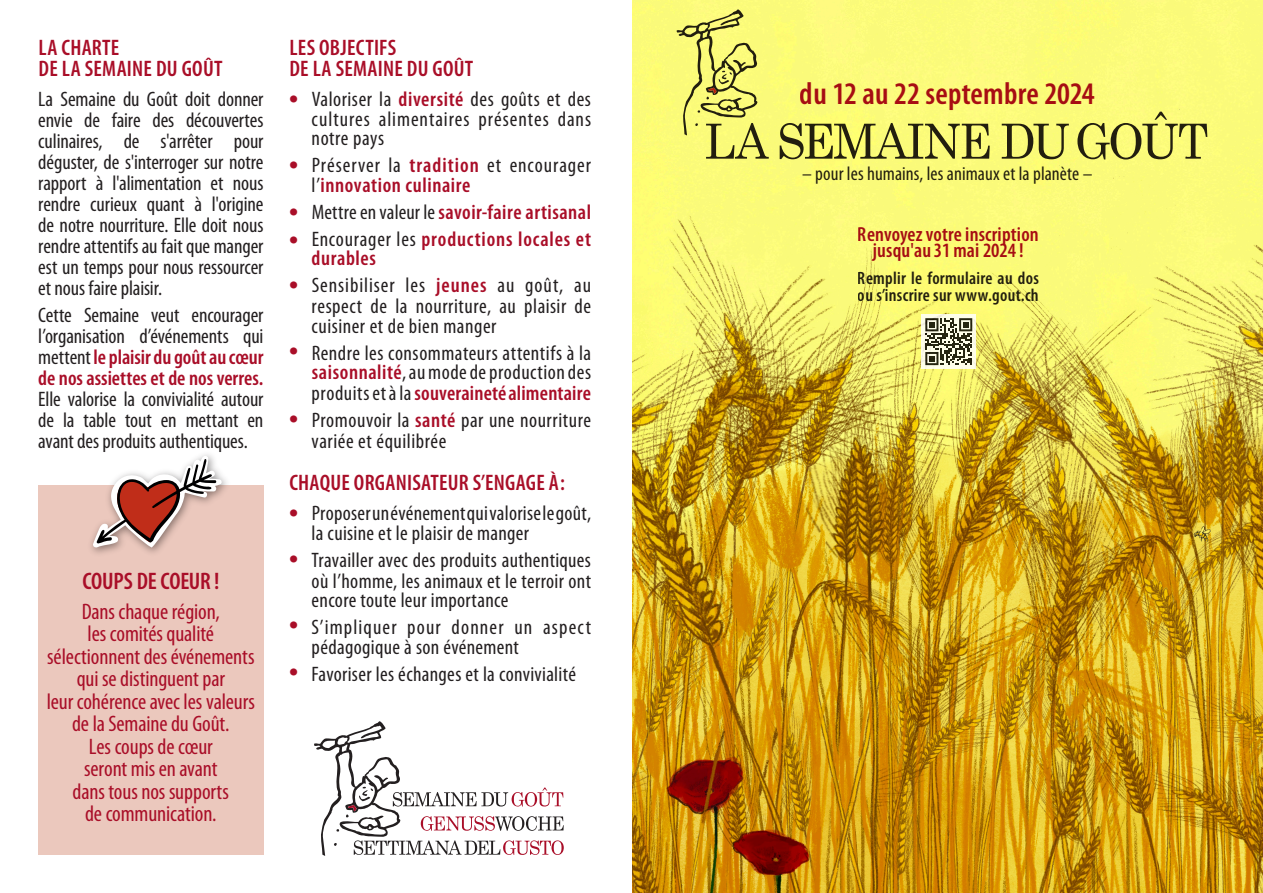
<style>
.page{position:relative;width:1263px;height:893px;background:#fff}
.page>*{position:absolute;margin:0;border:0;box-sizing:border-box;transform-origin:0 0}
.t1{font:600 condensed 31.5px "Myriad Pro";letter-spacing:.005em;color:#a90e28}
.t2{font:700 27px "Myriad Pro";color:#a90e28}
.t3{font:600 condensed 24px "Myriad Pro";letter-spacing:-.01em;color:#a90e28}
.t4{font:condensed 22.5px/22.5px "Myriad Pro";letter-spacing:-.005em;color:#a90e28;text-align:center}
.t5{font:600 condensed 22.5px "Myriad Pro";letter-spacing:.01em;color:#a90e28}
.t6{font:condensed 21px/21px "Myriad Pro";letter-spacing:.02em;color:#231f20;text-align:justify}
.t7{font:600 condensed 21px/19.5px "Myriad Pro";letter-spacing:.03em;color:#a90e28}
.t8{font:condensed 21px/19.5px "Myriad Pro";letter-spacing:.05em;color:#231f20}
.t9{font:600 condensed 20.4px/16.6px "Myriad Pro";letter-spacing:.01em;color:#a90e28;text-align:center}
.t10{font:condensed 19.5px "Myriad Pro";letter-spacing:.005em;color:#231f20}
.t11{font:600 condensed 17.85px/16.6px "Myriad Pro";letter-spacing:.015em;color:#231f20}
.s1{font-weight:600;color:#a90e28}
.s2{font-weight:400;color:#231f20}
</style>
<div class="page">
<img style="left:632px;top:0;width:631px;height:893px">
<div style="left:38px;top:486px;width:225px;height:369px;background:#ebc8bd"></div>
<svg style="left:314px;top:721px;width:250px;height:135px"></svg>
<svg style="left:676px;top:9px;width:93px;height:150px;background:#d8d769"></svg>
<svg style="left:780px;top:123px;width:210px;height:36px;background:#b6b456"></svg>
<svg style="left:1002px;top:124px;width:67px;height:35px;background:#bab859"></svg>
<svg style="left:1077px;top:112px;width:130px;height:48px;background:#cccb63"></svg>
<svg style="left:92px;top:455px;width:131px;height:93px"></svg>
<svg style="left:921px;top:314px;width:55px;height:55px"></svg>
<svg style="left:925px;top:318px;width:47px;height:47px;background:#868671"></svg>
<p class="t5" style="left:38px;top:34px;width:82px">LA CHARTE</p>
<p class="t5" style="left:38px;top:55px;width:186px">DE LA SEMAINE DU GOÛT</p>
<p class="t6" style="left:38px;top:88px;width:227px">La Semaine du Goût doit donner envie de faire des découvertes culinaires, de s'arrêter pour déguster, de s'interroger sur notre rapport à l'alimentation et nous rendre curieux quant à l'origine de notre nourriture. Elle doit nous rendre attentifs au fait que manger est un temps pour nous ressourcer et nous faire plaisir.</p>
<p class="t6" style="left:38px;top:304px;width:227px">Cette Semaine veut encourager l’organisation d’événements qui mettent<span class="s1">le plaisir du goût au cœur de nos assiettes et de nos verres.<br></span>Elle valorise la convivialité autour de la table tout en mettant en avant des produits authentiques.</p>
<p class="t3" style="left:82px;top:566px;width:138px">COUPS DE COEUR !</p>
<p class="t4" style="left:82px;top:600px;width:140px">Dans chaque région,</p>
<p class="t4" style="left:88px;top:622px;width:128px">les comités qualité</p>
<p class="t4" style="left:47px;top:645px;width:209px">sélectionnent des événements qui se distinguent par</p>
<p class="t4" style="left:47px;top:690px;width:210px">leur cohérence avec les valeurs de la Semaine du Goût.</p>
<p class="t4" style="left:89px;top:735px;width:125px">Les coups de cœur</p>
<p class="t4" style="left:84px;top:757px;width:135px">seront mis en avant</p>
<p class="t4" style="left:73px;top:780px;width:158px">dans tous nos supports</p>
<p class="t4" style="left:85px;top:802px;width:133px">de communication.</p>
<p class="t5" style="left:289px;top:34px;width:108px">LES OBJECTIFS</p>
<p class="t5" style="left:289px;top:55px;width:186px">DE LA SEMAINE DU GOÛT</p>
<p class="t6" style="left:312px;top:89px;width:281px;line-height:19.5px">Valoriser la <span class="s1">diversité</span> des goûts et des cultures alimentaires présentes dans notre pays</p>
<p class="t7" style="left:312px;top:155px;width:281px"><span class="s2">Préserver la</span> tradition <span class="s2">et encourager l’</span>innovation culinaire</p>
<p class="t7" style="left:312px;top:202px;width:281px"><span class="s2">Mettre en valeur le</span> savoir-faire artisanal</p>
<p class="t7" style="left:312px;top:229px;width:281px"><span class="s2">Encourager les</span> productions locales et durables</p>
<p class="t6" style="left:312px;top:275px;width:281px;line-height:20.2px">Sensibiliser les <span class="s1">jeunes</span> au goût, au respect de la nourriture, au plaisir de cuisiner et de bien manger</p>
<p class="t6" style="left:312px;top:342px;width:281px;line-height:20.2px">Rendre les consommateurs attentifs à la <span class="s1">saisonnalité</span>, au mode de production des produits et à la <span class="s1">souveraineté alimentaire</span></p>
<p class="t6" style="left:312px;top:409px;width:281px">Promouvoir la <span class="s1">santé</span> par une nourriture variée et équilibrée</p>
<p class="t5" style="left:289px;top:469px;width:277px">CHAQUE ORGANISATEUR S’ENGAGE À:</p>
<p class="t6" style="left:312px;top:503px;width:281px;line-height:19.5px">Proposer un événement qui valorise le goût, la cuisine et le plaisir de manger</p>
<p class="t6" style="left:312px;top:549px;width:281px;line-height:20.2px">Travailler avec des produits authentiques où l’homme, les animaux et le terroir ont encore toute leur importance</p>
<p class="t8" style="left:312px;top:617px;width:281px">S’impliquer pour donner un aspect pédagogique à son événement</p>
<p class="t6" style="left:312px;top:663px;width:266px">Favoriser les échanges et la convivialité</p>
<p class="t2" style="left:289px;top:80px;width:11px">•</p>
<p class="t2" style="left:289px;top:146px;width:11px">•</p>
<p class="t2" style="left:289px;top:192px;width:11px">•</p>
<p class="t2" style="left:289px;top:221px;width:11px">•</p>
<p class="t2" style="left:289px;top:266px;width:11px">•</p>
<p class="t2" style="left:289px;top:332px;width:11px">•</p>
<p class="t2" style="left:289px;top:399px;width:11px">•</p>
<p class="t2" style="left:289px;top:493px;width:11px">•</p>
<p class="t2" style="left:289px;top:540px;width:11px">•</p>
<p class="t2" style="left:289px;top:606px;width:11px">•</p>
<p class="t2" style="left:289px;top:652px;width:11px">•</p>
<h1 class="t1" style="left:800px;top:75px;width:296px">du 12 au 22 septembre 2024</h1>
<p class="t10" style="left:802px;top:162px;width:292px">– pour les humains, les animaux et la planète –</p>
<p class="t9" style="left:858px;top:225px;width:183px">Renvoyez votre inscription jusqu'au 31 mai 2024 !</p>
<p class="t11" style="left:858px;top:270px;width:183px">Remplir le formulaire au dos ou s’inscrire sur www.gout.ch</p>
</div>
